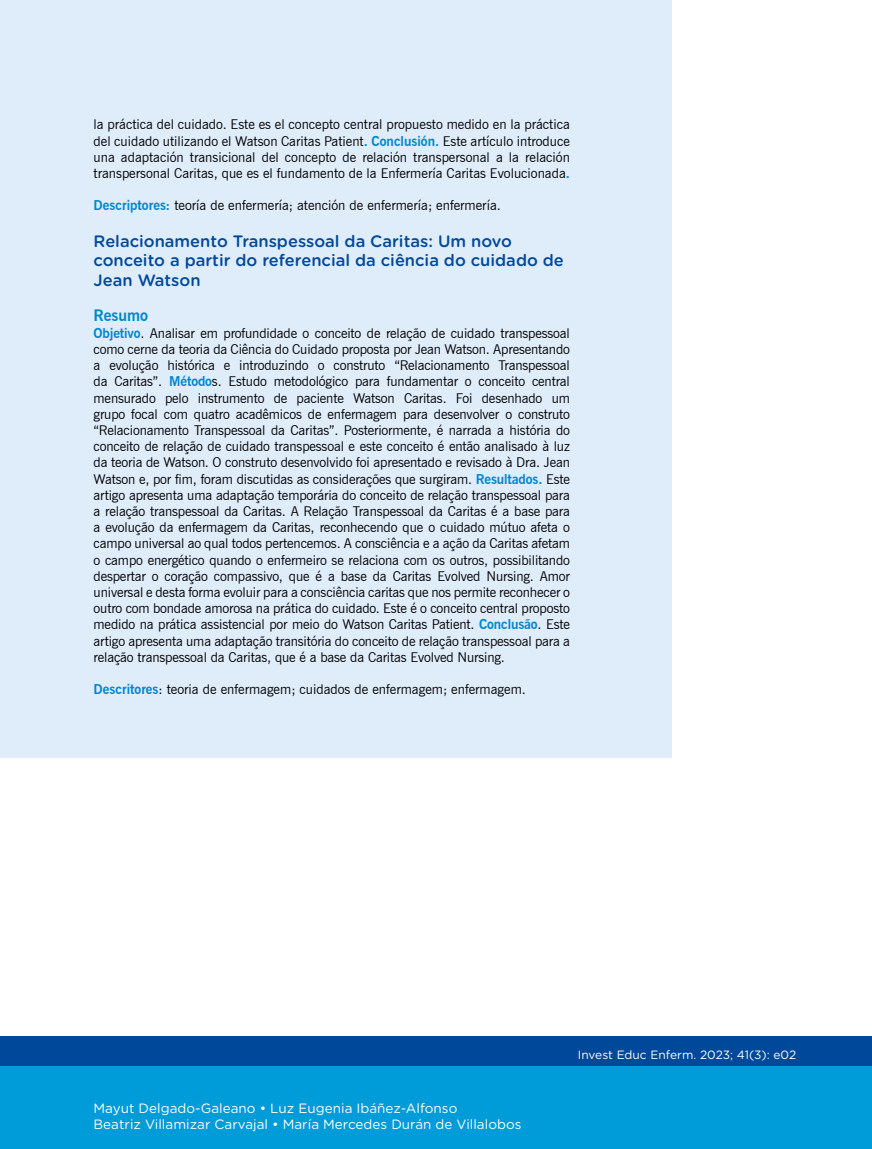
<style>
.page{position:relative;width:872px;height:1149px;background:#fff}
.page>*{position:absolute;margin:0;border:0;box-sizing:border-box;transform-origin:0 0}
.t1{font:500 16.5px/19.8px "Gotham Rounded";color:#00489a}
.t2{font:700 15.75px "News Gothic BT";color:#0086ce}
.t3{font:13.5px/16.2px "News Gothic BT";color:#000;text-align:justify}
.t4{font:13.5px/16.2px "Gotham Rounded";color:#fff}
.t5{font:12px "Gotham Rounded";color:#fff}
.s1{font-weight:700;color:#0086ce}
</style>
<div class="page">
<div style="left:0;top:1035px;width:872px;height:113px;background:#00489a"></div>
<div style="left:0;top:1065px;width:872px;height:83px;background:#009bd9"></div>
<div style="left:0;top:0;width:671px;height:757px;background:#dfecfa"></div>
<p class="t3" style="left:94px;top:116px;width:478px">la práctica del cuidado. Este es el concepto central propuesto medido en la práctica del cuidado utilizando el Watson Caritas Patient<span class="s1">. Conclusión.</span> Este artículo introduce una adaptación transicional del concepto de relación transpersonal a la relación transpersonal Caritas, que es el fundamento de la Enfermería Caritas Evolucionada<span class="s1">.</span></p>
<p class="t3" style="left:94px;top:197px;width:409px"><span class="s1">Descriptores:</span> teoría de enfermería; atención de enfermería; enfermería.</p>
<p class="t1" style="left:94px;top:230px;width:472px">Relacionamento Transpessoal da Caritas: Um novo conceito a partir do referencial da ciência do cuidado de<br>Jean Watson</p>
<p class="t2" style="left:94px;top:306px;width:56px">Resumo</p>
<p class="t3" style="left:94px;top:324px;width:478px"><span class="s1">Objetivo</span>. Analisar em profundidade o conceito de relação de cuidado transpessoal como cerne da teoria da Ciência do Cuidado proposta por Jean Watson. Apresentando a evolução histórica e introduzindo o construto “Relacionamento Transpessoal da Caritas”. <span class="s1">Método</span>s. Estudo metodológico para fundamentar o conceito central mensurado pelo instrumento de paciente Watson Caritas. Foi desenhado um grupo focal com quatro acadêmicos de enfermagem para desenvolver o construto “Relacionamento Transpessoal da Caritas”. Posteriormente, é narrada a história do conceito de relação de cuidado transpessoal e este conceito é então analisado à luz da teoria de Watson. O construto desenvolvido foi apresentado e revisado à Dra. Jean Watson e, por fim, foram discutidas as considerações que surgiram. <span class="s1">Resultados.</span> Este artigo apresenta uma adaptação temporária do conceito de relação transpessoal para a relação transpessoal da Caritas. A Relação Transpessoal da Caritas é a base para a evolução da enfermagem da Caritas, reconhecendo que o cuidado mútuo afeta o campo universal ao qual todos pertencemos. A consciência e a ação da Caritas afetam o campo energético quando o enfermeiro se relaciona com os outros, possibilitando despertar o coração compassivo, que é a base da Caritas Evolved Nursing. Amor universal e desta forma evoluir para a consciência caritas que nos permite reconhecer o outro com bondade amorosa na prática do cuidado. Este é o conceito central proposto medido na prática assistencial por meio do Watson Caritas Patient. <span class="s1">Conclusão</span>. Este artigo apresenta uma adaptação transitória do conceito de relação transpessoal para a relação transpessoal da Caritas, que é a base da Caritas Evolved Nursing.</p>
<p class="t3" style="left:94px;top:681px;width:434px"><span class="s1">Descritores</span>: teoria de enfermagem; cuidados de enfermagem; enfermagem.</p>
<p class="t4" style="left:94px;top:1098px;width:429px">Mayut Delgado-Galeano • Luz Eugenia Ibáñez-Alfonso<br>Beatriz Villamizar Carvajal • María Mercedes Durán de Villalobos</p>
<p class="t5" style="left:578px;top:1045px;width:220px">Invest Educ Enferm. 2023; 41(3): e02</p>
</div>
